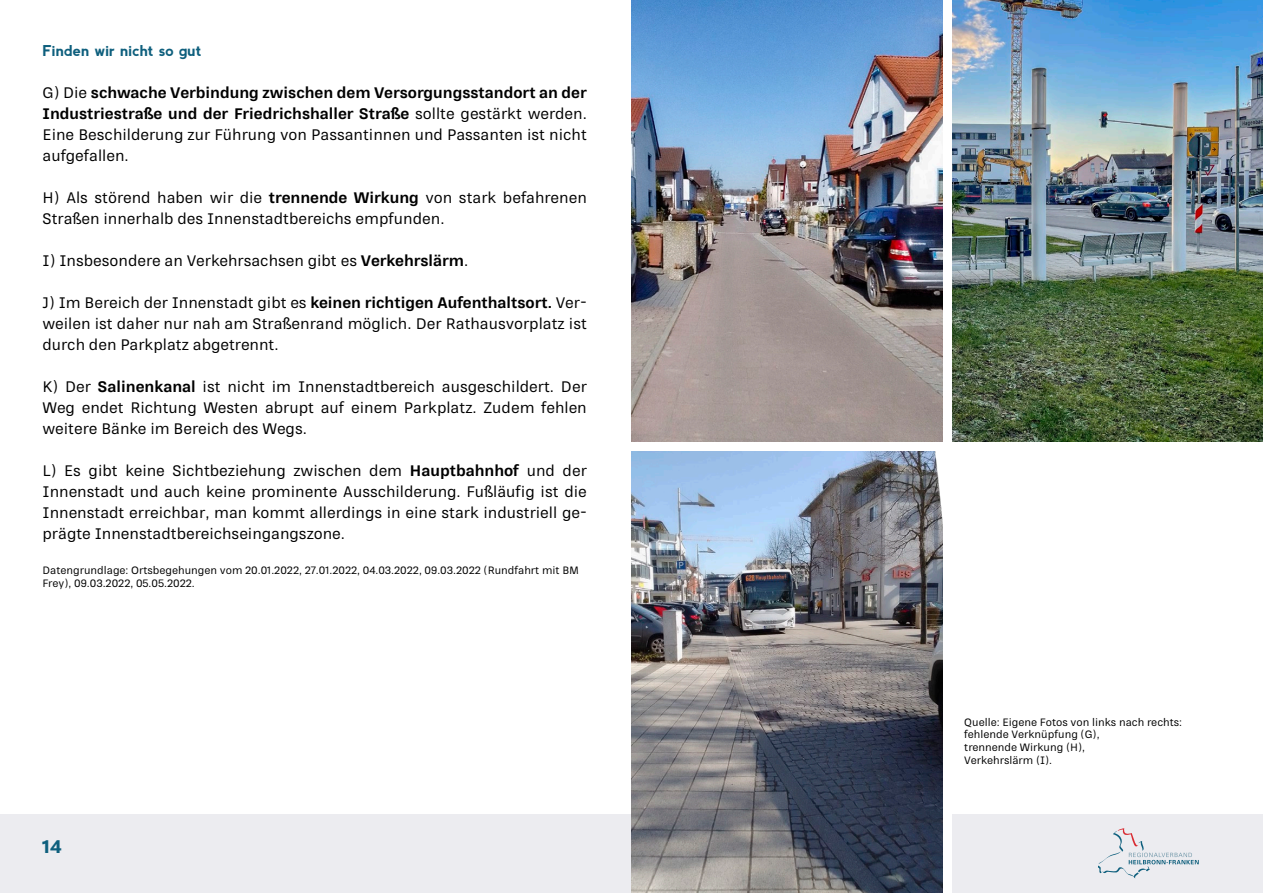
<style>
.page{position:relative;width:1263px;height:893px;background:#fff}
.page>*{position:absolute;margin:0;border:0;box-sizing:border-box;transform-origin:0 0}
.t1{font:900 18px "RNS Sisma";color:#0e5f7d}
.t2{font:500 15px/21px "RNS Sisma";color:#000;text-align:justify}
.t3{font:15px "Abside";color:#0e5f7d}
.t4{font:500 10.5px/12.6px "RNS Sisma";color:#000}
.s1{font-weight:800}
</style>
<div class="page">
<div style="left:0;top:814px;width:1263px;height:79px;background:#ececf0"></div>
<svg style="left:1099px;top:828px;width:100px;height:50px"></svg>
<img style="left:631px;top:0;width:312px;height:893px">
<img style="left:952px;top:0;width:311px;height:442px">
<div style="left:630px;top:442px;width:633px;height:9px;background:#fff"></div>
<div style="left:943px;top:0;width:8px;height:893px;background:#fff"></div>
<p class="t3" style="left:43px;top:40px;width:161px">Finden wir nicht so gut</p>
<p class="t2" style="left:43px;top:82px;width:546px">G) Die <span class="s1">schwache Verbindung zwischen dem Versorgungsstandort an der Industriestraße und der Friedrichshaller Straße</span> sollte gestärkt werden.<br>Eine Beschilderung zur Führung von Passantinnen und Passanten ist nicht aufgefallen.</p>
<p class="t2" style="left:43px;top:187px;width:546px">H) Als störend haben wir die <span class="s1">trennende Wirkung</span> von stark befahrenen<br>Straßen innerhalb des Innenstadtbereichs empfunden.</p>
<p class="t2" style="left:43px;top:250px;width:427px">I) Insbesondere an Verkehrsachsen gibt es <span class="s1">Verkehrslärm</span>.</p>
<p class="t2" style="left:43px;top:292px;width:546px">J) Im Bereich der Innenstadt gibt es <span class="s1">keinen richtigen Aufenthaltsort.</span> Ver&shy;weilen ist daher nur nah am Straßenrand möglich. Der Rathausvorplatz ist durch den Parkplatz abgetrennt.</p>
<p class="t2" style="left:43px;top:376px;width:546px">K) Der <span class="s1">Salinenkanal</span> ist nicht im Innenstadtbereich ausgeschildert. Der Weg endet Richtung Westen abrupt auf einem Parkplatz. Zudem fehlen weitere Bänke im Bereich des Wegs.</p>
<p class="t2" style="left:43px;top:460px;width:546px">L) Es gibt keine Sichtbeziehung zwischen dem <span class="s1">Hauptbahnhof</span> und der Innenstadt und auch keine prominente Ausschilderung. Fußläufig ist die Innenstadt erreichbar, man kommt allerdings in eine stark industriell ge&shy;prägte Innenstadtbereichseingangszone.</p>
<p class="t4" style="left:43px;top:564px;width:538px">Datengrundlage: Ortsbegehungen vom 20.01.2022, 27.01.2022, 04.03.2022, 09.03.2022 (Rundfahrt mit BM<br>Frey), 09.03.2022, 05.05.2022.</p>
<p class="t1" style="left:43px;top:835px;width:21px">14</p>
<p class="t4" style="left:964px;top:716px;width:219px">Quelle: Eigene Fotos von links nach rechts: fehlende Verknüpfung (G),<br>trennende Wirkung (H),<br>Verkehrslärm (I).</p>
</div>
